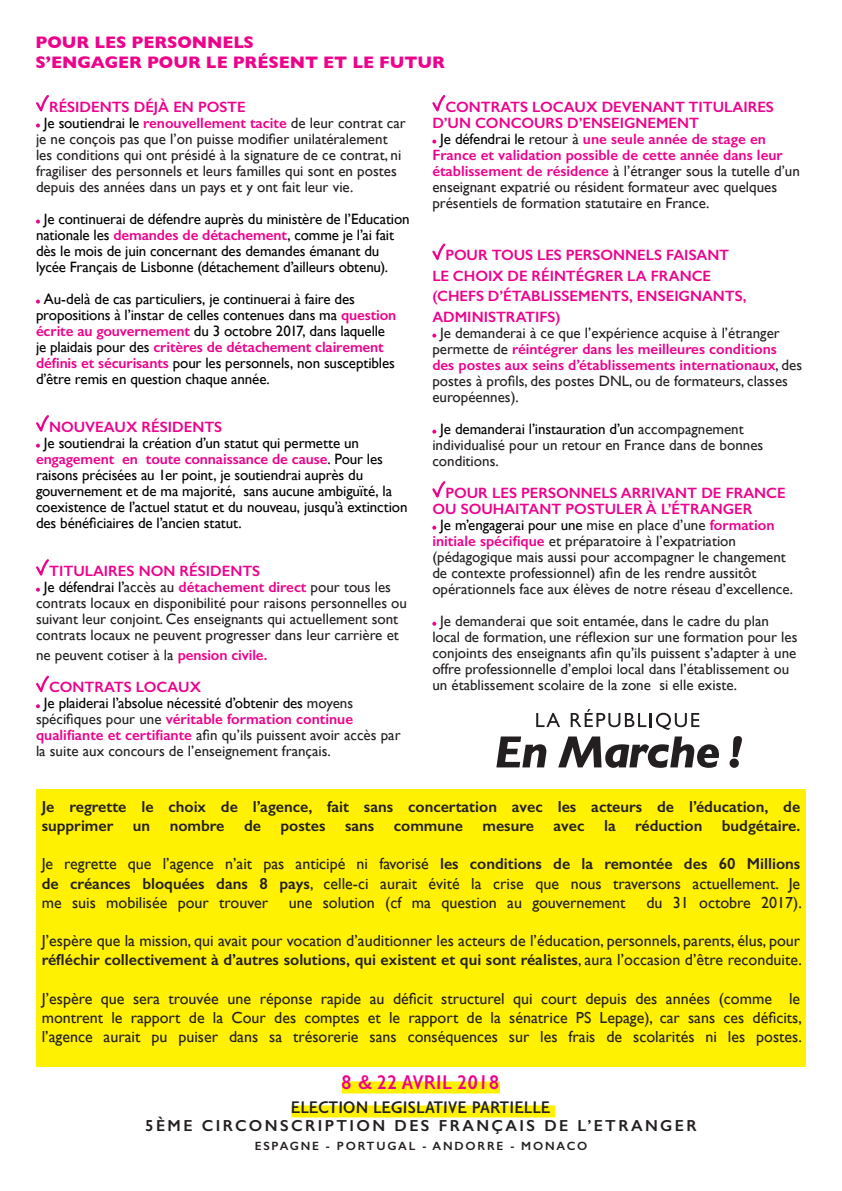
<style>
.page{position:relative;width:842px;height:1191px;background:#fff}
.page>*{position:absolute;margin:0;border:0;box-sizing:border-box;transform-origin:0 0}
.t1{font:italic 600 20px "Gill Sans";color:#ed028c}
.t2{font:700 17px "Gill Sans";color:#ed028c}
.t3{font:italic 600 17px "Gill Sans";color:#231f20}
.t4{font:16px/19.2px "Gill Sans";color:#231f20;text-align:justify}
.t5{font:600 16px/19.2px "Gill Sans";color:#231f20}
.t6{font:600 16px "Gill Sans";letter-spacing:.15em;color:#231f20}
.t7{font:15px/16px "Gill Sans";color:#231f20}
.t8{font:15px/16px "Gill Sans";letter-spacing:-.01em;color:#000}
.t9{font:600 15px/20.5px "Gill Sans";color:#ed028c}
.t10{font:600 12px "Gill Sans";letter-spacing:.15em;color:#231f20}
.s1{color:#000}
.s2{font-weight:600;color:#ed028c}
.s3{font-weight:600}
</style>
<div class="page">
<svg style="left:36px;top:95px;width:13px;height:32px"></svg>
<svg style="left:36px;top:220px;width:4px;height:3px"></svg>
<svg style="left:36px;top:300px;width:4px;height:3px"></svg>
<svg style="left:36px;top:415px;width:13px;height:32px"></svg>
<svg style="left:36px;top:559px;width:13px;height:32px"></svg>
<svg style="left:36px;top:675px;width:13px;height:33px"></svg>
<svg style="left:432px;top:95px;width:14px;height:17px"></svg>
<svg style="left:432px;top:140px;width:4px;height:3px"></svg>
<svg style="left:432px;top:243px;width:14px;height:17px"></svg>
<svg style="left:432px;top:334px;width:4px;height:3px"></svg>
<svg style="left:432px;top:430px;width:4px;height:3px"></svg>
<svg style="left:432px;top:481px;width:14px;height:17px"></svg>
<svg style="left:432px;top:526px;width:4px;height:3px"></svg>
<svg style="left:432px;top:622px;width:4px;height:3px"></svg>
<div style="left:342px;top:1081px;width:158px;height:12px;background:#fff101"></div>
<div style="left:291px;top:1105px;width:264px;height:12px;background:#fff101"></div>
<div style="left:36px;top:789px;width:770px;height:277px;background:#fff101"></div>
<svg style="left:536px;top:713px;width:24px;height:14px"></svg>
<svg style="left:571px;top:709px;width:128px;height:21px"></svg>
<svg style="left:496px;top:736px;width:50px;height:31px"></svg>
<svg style="left:558px;top:736px;width:161px;height:32px"></svg>
<svg style="left:729px;top:736px;width:13px;height:32px"></svg>
<p class="t2" style="left:36px;top:28px;width:220px">POUR LES PERSONNELS</p>
<p class="t2" style="left:36px;top:49px;width:411px">S’ENGAGER POUR LE PRÉSENT ET LE FUTUR</p>
<p class="t9" style="left:49px;top:96px;width:198px">RÉSIDENTS DÉJÀ EN POSTE</p>
<p class="t7" style="left:36px;top:114px;width:371px;text-indent:8px"><span class="s1">Je soutiendrai le</span> <span class="s2">renouvellement tacite</span> de leur contrat car je ne conçois pas que l’on puisse modifier unilatéralement les conditions qui ont présidé à la signature de ce contrat, ni fragiliser des personnels et leurs familles qui sont en postes depuis des années dans un pays et y ont fait leur vie.</p>
<p class="t8" style="left:36px;top:210px;width:375px;text-indent:8px">Je continuerai de défendre auprès du ministère de l’Education nationale les <span class="s2">demandes de détachement</span>, comme je l’ai fait dès le mois de juin concernant des demandes émanant du lycée Français de Lisbonne (détachement d’ailleurs obtenu).</p>
<p class="t8" style="left:36px;top:290px;width:362px;text-indent:8px">Au-delà de cas particuliers, je continuerai à faire des propositions à l’instar de celles contenues dans ma <span class="s2">question écrite au gouvernement</span> du 3 octobre 2017, dans laquelle je plaidais pour des <span class="s2">critères de détachement clairement définis et sécurisants</span> pour les personnels, non susceptibles d’être remis en question chaque année.</p>
<p class="t9" style="left:49px;top:416px;width:175px">NOUVEAUX RÉSIDENTS</p>
<p class="t8" style="left:36px;top:434px;width:373px;text-indent:8px">Je soutiendrai la création d’un statut qui permette un <span class="s2">engagement en toute connaissance de cause</span>. Pour les raisons précisées au 1er point, je soutiendrai auprès du gouvernement et de ma majorité, sans aucune ambiguïté, la coexistence de l’actuel statut et du nouveau, jusqu’à extinction des bénéficiaires de l’ancien statut.</p>
<p class="t9" style="left:49px;top:560px;width:213px">TITULAIRES NON RÉSIDENTS</p>
<p class="t7" style="left:36px;top:578px;width:373px;text-align:center"><span class="s1">Je défendrai l’</span>accès au <span class="s2">détachement direct</span> pour tous les contrats locaux en disponibilité pour raisons personnelles ou suivant leur conjoint. Ces enseignants qui actuellement sont contrats locaux ne peuvent progresser dans leur carrière et</p>
<p class="t7" style="left:36px;top:647px;width:233px">ne peuvent cotiser à la <span class="s2">pension civile.</span></p>
<p class="t9" style="left:49px;top:677px;width:154px">CONTRATS LOCAUX</p>
<p class="t7" style="left:36px;top:695px;width:366px;text-indent:8px"><span class="s1">Je plaiderai l’absolue nécessité d’obtenir des</span> moyens spécifiques pour une <span class="s2">véritable formation continue qualifiante et certifiante</span> afin qu’ils puissent avoir accès par la suite aux concours de l’enseignement français.</p>
<p class="t9" style="left:432px;top:98px;width:343px;line-height:16px;text-indent:13px">CONTRATS LOCAUX DEVENANT TITULAIRES<br>D’UN CONCOURS D’ENSEIGNEMENT</p>
<p class="t7" style="left:432px;top:130px;width:369px;text-indent:8px"><span class="s1">Je défendrai le</span> retour à <span class="s2">une seule année de stage en France et validation possible de cette année dans leur établissement de résidence</span> à l’étranger sous la tutelle d’un enseignant expatrié ou résident formateur avec quelques présentiels de formation statutaire en France.</p>
<p class="t9" style="left:432px;top:245px;width:316px;text-indent:13px">POUR TOUS LES PERSONNELS FAISANT<br>LE CHOIX DE RÉINTÉGRER LA FRANCE (CHEFS D’ÉTABLISSEMENTS, ENSEIGNANTS,<br>ADMINISTRATIFS)</p>
<p class="t7" style="left:432px;top:324px;width:371px;text-indent:8px">Je demanderai à ce que l’expérience acquise à l’étranger permette de <span class="s2">réintégrer dans les meilleures conditions des postes aux seins d’établissements internationaux</span>, des postes à profils, des postes DNL, ou de formateurs, classes européennes).</p>
<p class="t7" style="left:432px;top:420px;width:332px;text-indent:8px"><span class="s1">Je demanderai l’instauration d’un</span> accompagnement individualisé pour un retour en France dans de bonnes conditions.</p>
<p class="t9" style="left:432px;top:484px;width:355px;line-height:16px;text-indent:13px">POUR LES PERSONNELS ARRIVANT DE FRANCE<br>OU SOUHAITANT POSTULER À L’ÉTRANGER</p>
<p class="t7" style="left:432px;top:516px;width:362px;text-indent:8px"><span class="s1">Je m’engagerai pour une</span> mise en place d’une <span class="s2">formation initiale spécifique</span> et préparatoire à l’expatriation (pédagogique mais aussi pour accompagner le changement de contexte professionnel) afin de les rendre aussitôt opérationnels face aux élèves de notre réseau d’excellence.</p>
<p class="t7" style="left:432px;top:612px;width:367px;text-indent:8px">Je demanderai que soit entamée, dans le cadre du plan local de formation, une réflexion sur une formation pour les conjoints des enseignants afin qu’ils puissent s’adapter à une offre professionnelle d’emploi local dans l’établissement ou un établissement scolaire de la zone si elle existe.</p>
<p class="t5" style="left:42px;top:796px;width:760px">Je regrette le choix de l’agence, fait sans concertation avec les acteurs de l’éducation, de supprimer un nombre de postes sans commune mesure avec la réduction budgétaire.</p>
<p class="t4" style="left:42px;top:854px;width:760px">Je regrette que l’agence n’ait pas anticipé ni favorisé <span class="s3">les conditions de la remontée des 60 Millions de créances bloquées dans 8 pays</span>, celle-ci aurait évité la crise que nous traversons actuellement. Je me suis mobilisée pour trouver</p>
<p class="t4" style="left:289px;top:892px;width:338px">une solution (cf ma question au gouvernement</p>
<p class="t4" style="left:646px;top:892px;width:157px">du 31 octobre 2017).</p>
<p class="t4" style="left:42px;top:931px;width:762px">J’espère que la mission, qui avait pour vocation d’auditionner les acteurs de l’éducation, personnels, parents, élus, pour <span class="s3">réfléchir collectivement à d’autres solutions, qui existent et qui sont réalistes</span>, aura l’occasion d’être reconduite.</p>
<p class="t4" style="left:42px;top:988px;width:762px">J’espère que sera trouvée une réponse rapide au déficit structurel qui court depuis des années (comme le montrent le rapport de la Cour des comptes et le rapport de la sénatrice PS Lepage), car sans ces déficits, l’agence aurait pu puiser dans sa trésorerie sans conséquences sur les frais de scolarités ni les postes.</p>
<p class="t1" style="left:342px;top:1070px;width:163px">8 &amp; 22 AVRIL 2018</p>
<p class="t3" style="left:291px;top:1097px;width:263px">ELECTION LEGISLATIVE PARTIELLE</p>
<p class="t6" style="left:145px;top:1116px;width:553px">5ÈME CIRCONSCRIPTION DES FRANÇAIS DE L’ETRANGER</p>
<p class="t10" style="left:255px;top:1138px;width:334px">ESPAGNE - PORTUGAL - ANDORRE - MONACO</p>
</div>
